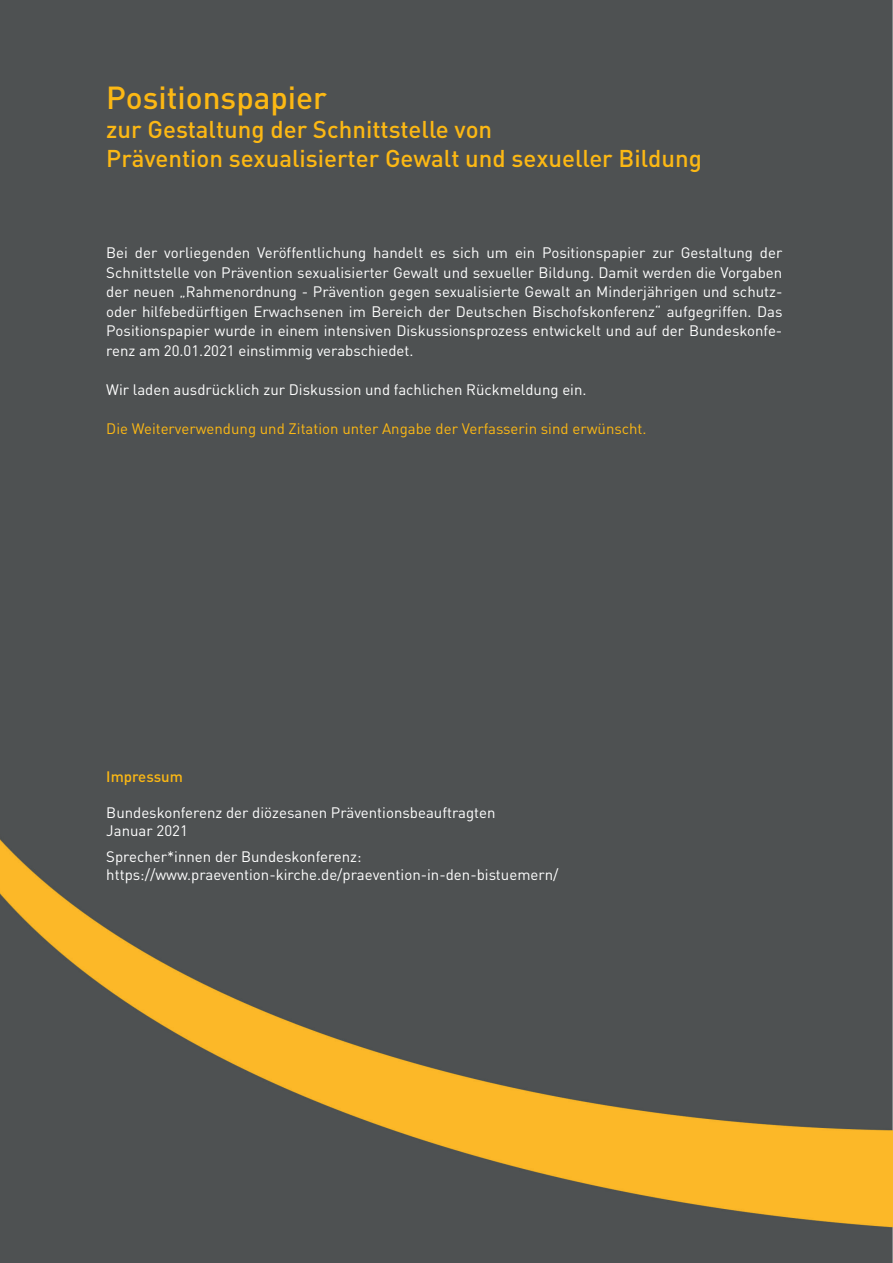
<style>
.page{position:relative;width:893px;height:1263px;background:#4e5152}
.page>*{position:absolute;margin:0;border:0;box-sizing:border-box;transform-origin:0 0}
.t1{font:500 31.5px "DIN Pro";color:#fcb814}
.t2{font:500 24px/28.8px "DIN Pro";color:#fcb814}
.t3{font:15px/19.5px "DIN Pro";color:#fff}
.t4{font:15px "DIN Pro";color:#fcb814}
.t5{font:500 15px "DIN Pro";color:#fcb814}
</style>
<div class="page">
<h1 class="t1" style="left:106px;top:76px;width:222px">Positionspapier</h1>
<h2 class="t2" style="left:106px;top:114px;width:597px">zur Gestaltung der Schnittstelle von<br>Prävention sexualisierter Gewalt und sexueller Bildung</h2>
<p class="t3" style="left:106px;top:242px;width:678px;text-align:justify">Bei der vorliegenden Veröffentlichung handelt es sich um ein Positionspapier zur Gestaltung der Schnittstelle von Prävention sexualisierter Gewalt und sexueller Bildung. Damit werden die Vorgaben der neuen „Rahmenordnung - Prävention gegen sexualisierte Gewalt an Minderjährigen und schutz&shy;oder hilfebedürftigen Erwachsenen im Bereich der Deutschen Bischofskonferenz“ aufgegriffen. Das Positionspapier wurde in einem intensiven Diskussionsprozess entwickelt und auf der Bundeskonfe&shy;renz am 20.01.2021 einstimmig verabschiedet.</p>
<p class="t3" style="left:106px;top:379px;width:482px">Wir laden ausdrücklich zur Diskussion und fachlichen Rückmeldung ein.</p>
<p class="t4" style="left:106px;top:418px;width:542px">Die Weiterverwendung und Zitation unter Angabe der Verfasserin sind erwünscht.</p>
<p class="t5" style="left:106px;top:766px;width:78px">Impressum</p>
<p class="t3" style="left:106px;top:803px;width:391px;line-height:18px">Bundeskonferenz der diözesanen Präventionsbeauftragten<br>Januar 2021</p>
<p class="t3" style="left:106px;top:847px;width:454px;line-height:18px">Sprecher*innen der Bundeskonferenz: https://www.praevention-kirche.de/praevention-in-den-bistuemern/</p>
</div>
